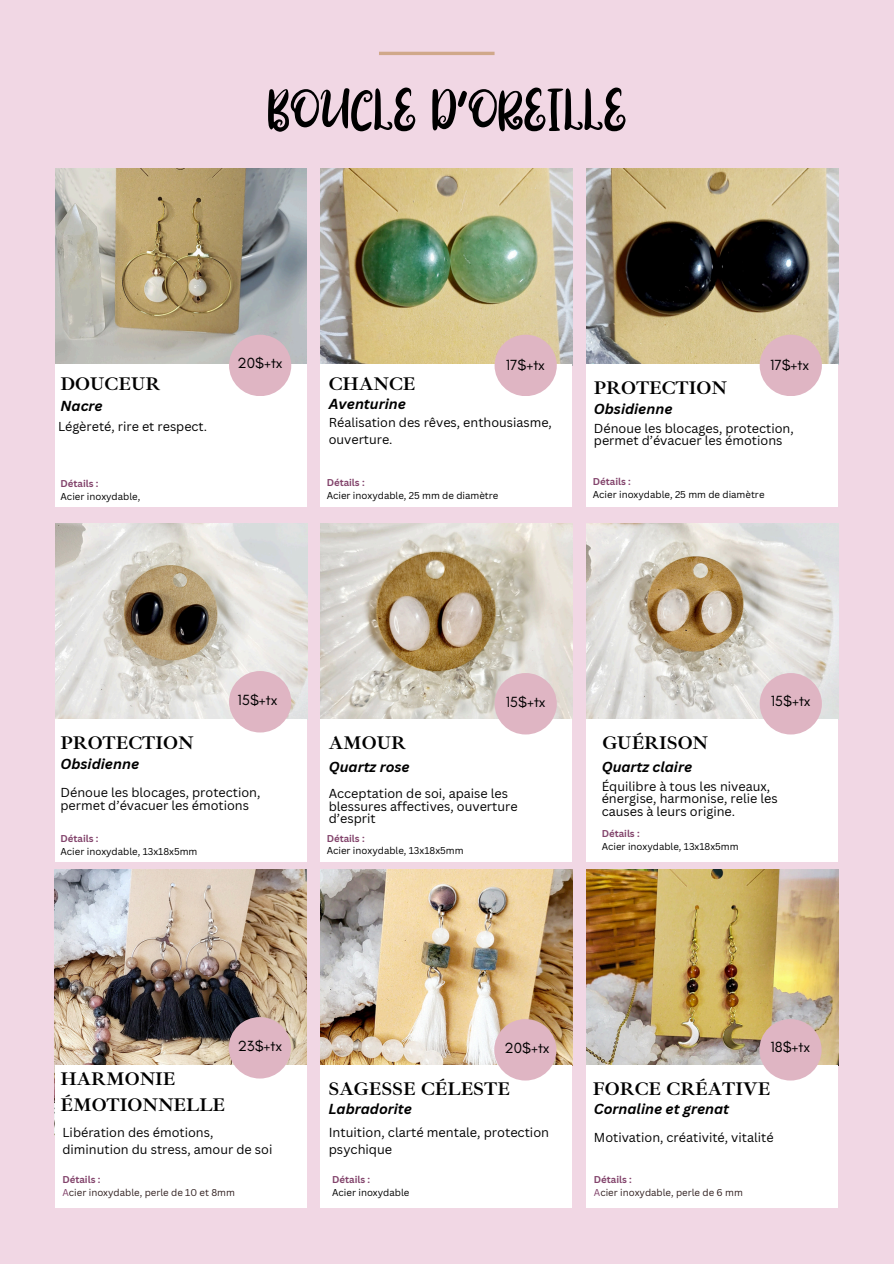
<style>
.page{position:relative;width:894px;height:1264px;background:#fff}
.page>*{position:absolute;margin:0;border:0;box-sizing:border-box;transform-origin:0 0}
.t1{font:61.5px "Pixie Ring";color:#000}
.t2{font:700 18.75px/26.1px "Ibarra Real Nova";color:#000}
.t3{font:15px "Glacial Indifference";color:#000}
.t4{font:italic 700 14.1px "Canva Sans";color:#000}
.t5{font:12.75px/17px "Canva Sans";color:#000}
.t6{font:12.6px/12.6px "Canva Sans";color:#000}
.t7{font:9.6px "Canva Sans";color:#000}
.t8{font:700 9.6px "Canva Sans";color:#82436b}
.t9{font:9.6px "Canva Sans";color:#301f1f}
.s1{color:#82436b}
</style>
<div class="page">
<div style="left:0;top:0;width:893px;height:1263px;background:#f1d7e4"></div>
<img style="left:55px;top:169px;width:251px;height:195px">
<img style="left:320px;top:169px;width:252px;height:195px">
<img style="left:55px;top:523px;width:252px;height:196px">
<img style="left:320px;top:523px;width:252px;height:196px">
<img style="left:586px;top:523px;width:252px;height:196px">
<div style="left:55px;top:719px;width:252px;height:142px;background:#fff"></div>
<div style="left:320px;top:719px;width:252px;height:142px;background:#fff"></div>
<div style="left:586px;top:719px;width:251px;height:142px;background:#fff"></div>
<div style="left:229px;top:671px;width:62px;height:61px;background:#dfb5c3;border-radius:50%"></div>
<div style="left:494px;top:673px;width:62px;height:61px;background:#dfb5c3;border-radius:50%"></div>
<div style="left:759px;top:673px;width:62px;height:61px;background:#dfb5c3;border-radius:50%"></div>
<img style="left:586px;top:169px;width:252px;height:195px">
<div style="left:55px;top:364px;width:252px;height:143px;background:#fff"></div>
<div style="left:320px;top:364px;width:252px;height:143px;background:#fff"></div>
<div style="left:586px;top:364px;width:251px;height:143px;background:#fff"></div>
<hr style="left:379px;top:52px;width:115px;height:3px;background:#d0a88a">
<div style="left:229px;top:335px;width:62px;height:61px;background:#dfb5c3;border-radius:50%"></div>
<div style="left:494px;top:335px;width:62px;height:61px;background:#dfb5c3;border-radius:50%"></div>
<div style="left:759px;top:335px;width:62px;height:61px;background:#dfb5c3;border-radius:50%"></div>
<img style="left:55px;top:869px;width:251px;height:196px">
<img style="left:320px;top:869px;width:252px;height:196px">
<img style="left:586px;top:869px;width:252px;height:196px">
<div style="left:55px;top:1065px;width:251px;height:142px;background:#fff"></div>
<div style="left:320px;top:1065px;width:251px;height:142px;background:#fff"></div>
<div style="left:586px;top:1065px;width:251px;height:142px;background:#fff"></div>
<div style="left:229px;top:1017px;width:62px;height:61px;background:#dfb5c3;border-radius:50%"></div>
<div style="left:494px;top:1019px;width:62px;height:61px;background:#dfb5c3;border-radius:50%"></div>
<div style="left:759px;top:1019px;width:62px;height:61px;background:#dfb5c3;border-radius:50%"></div>
<h5 class="t1" style="left:267px;top:75px;width:360px">BOUCLE D’OREILLE</h5>
<p class="t3" style="left:237px;top:354px;width:47px">20$+tx</p>
<h5 class="t3" style="left:505px;top:355px;width:41px">17$+tx</h5>
<p class="t3" style="left:769px;top:356px;width:41px">17$+tx</p>
<p class="t2" style="left:329px;top:371px;width:88px">CHANCE</p>
<p class="t2" style="left:60px;top:371px;width:101px">DOUCEUR</p>
<p class="t2" style="left:593px;top:375px;width:135px">PROTECTION</p>
<h4 class="t4" style="left:60px;top:395px;width:44px">Nacre</h4>
<h2 class="t6" style="left:58px;top:420px;width:150px">Légèreté, rire et respect.</h2>
<h3 class="t8" style="left:60px;top:477px;width:39px">Détails :</h3>
<h5 class="t7" style="left:60px;top:490px;width:81px">Acier inoxydable,</h5>
<h4 class="t4" style="left:329px;top:394px;width:79px">Aventurine</h4>
<h2 class="t4" style="left:593px;top:398px;width:80px">Obsidienne</h2>
<p class="t6" style="left:329px;top:414px;width:224px;line-height:16.8px">Réalisation des rêves, enthousiasme, ouverture.</p>
<p class="t6" style="left:593px;top:421px;width:201px">Dénoue les blocages, protection, permet d’évacuer les émotions</p>
<p class="t8" style="left:326px;top:476px;width:39px">Détails :</p>
<h4 class="t7" style="left:326px;top:488px;width:173px">Acier inoxydable, 25 mm de diamètre</h4>
<h2 class="t8" style="left:592px;top:474px;width:39px">Détails :</h2>
<p class="t7" style="left:592px;top:487px;width:173px">Acier inoxydable, 25 mm de diamètre</p>
<p class="t3" style="left:237px;top:690px;width:41px">15$+tx</p>
<h4 class="t3" style="left:505px;top:693px;width:41px">15$+tx</h4>
<h2 class="t3" style="left:770px;top:692px;width:41px">15$+tx</h2>
<p class="t2" style="left:60px;top:729px;width:135px">PROTECTION</p>
<p class="t2" style="left:329px;top:729px;width:79px">AMOUR</p>
<h5 class="t2" style="left:602px;top:730px;width:107px">GUÉRISON</h5>
<h3 class="t4" style="left:60px;top:753px;width:80px">Obsidienne</h3>
<h5 class="t4" style="left:329px;top:756px;width:82px">Quartz rose</h5>
<p class="t6" style="left:329px;top:786px;width:190px">Acceptation de soi, apaise les blessures affectives, ouverture d’esprit</p>
<p class="t8" style="left:326px;top:831px;width:39px">Détails :</p>
<h3 class="t7" style="left:326px;top:844px;width:138px">Acier inoxydable, 13x18x5mm</h3>
<p class="t6" style="left:60px;top:785px;width:201px">Dénoue les blocages, protection, permet d’évacuer les émotions</p>
<h4 class="t8" style="left:60px;top:831px;width:39px">Détails :</h4>
<h2 class="t7" style="left:60px;top:844px;width:138px">Acier inoxydable, 13x18x5mm</h2>
<h5 class="t4" style="left:601px;top:756px;width:92px">Quartz claire</h5>
<p class="t6" style="left:601px;top:779px;width:177px">Équilibre à tous les niveaux, énergise, harmonise, relie les causes à leurs origine.</p>
<p class="t8" style="left:601px;top:826px;width:39px">Détails :</p>
<h3 class="t7" style="left:601px;top:839px;width:138px">Acier inoxydable, 13x18x5mm</h3>
<p class="t3" style="left:237px;top:1036px;width:46px">23$+tx</p>
<p class="t3" style="left:504px;top:1038px;width:47px">20$+tx</p>
<h4 class="t3" style="left:770px;top:1038px;width:41px">18$+tx</h4>
<h2 class="t2" style="left:592px;top:1075px;width:179px">FORCE CRÉATIVE</h2>
<h3 class="t4" style="left:593px;top:1099px;width:137px">Cornaline et grenat</h3>
<h5 class="t6" style="left:593px;top:1130px;width:181px">Motivation, créativité, vitalité</h5>
<p class="t8" style="left:593px;top:1172px;width:39px">Détails :</p>
<p class="t9" style="left:593px;top:1185px;width:150px"><span class="s1">A</span>cier inoxydable, perle de 6 mm</p>
<h5 class="t2" style="left:60px;top:1065px;width:166px">HARMONIE<br>ÉMOTIONNELLE</h5>
<p class="t2" style="left:328px;top:1075px;width:183px">SAGESSE CÉLESTE</p>
<p class="t4" style="left:328px;top:1099px;width:85px">Labradorite</p>
<h4 class="t5" style="left:329px;top:1123px;width:222px">Intuition, clarté mentale, protection psychique</h4>
<h2 class="t8" style="left:332px;top:1172px;width:39px">Détails :</h2>
<h3 class="t7" style="left:332px;top:1185px;width:79px">Acier inoxydable</h3>
<h5 class="t6" style="left:62px;top:1123px;width:211px;line-height:16.8px">Libération des émotions, diminution du stress, amour de soi</h5>
<p class="t8" style="left:62px;top:1172px;width:39px">Détails :</p>
<p class="t9" style="left:62px;top:1185px;width:174px"><span class="s1">A</span>cier inoxydable, perle de 10 et 8mm</p>
</div>
